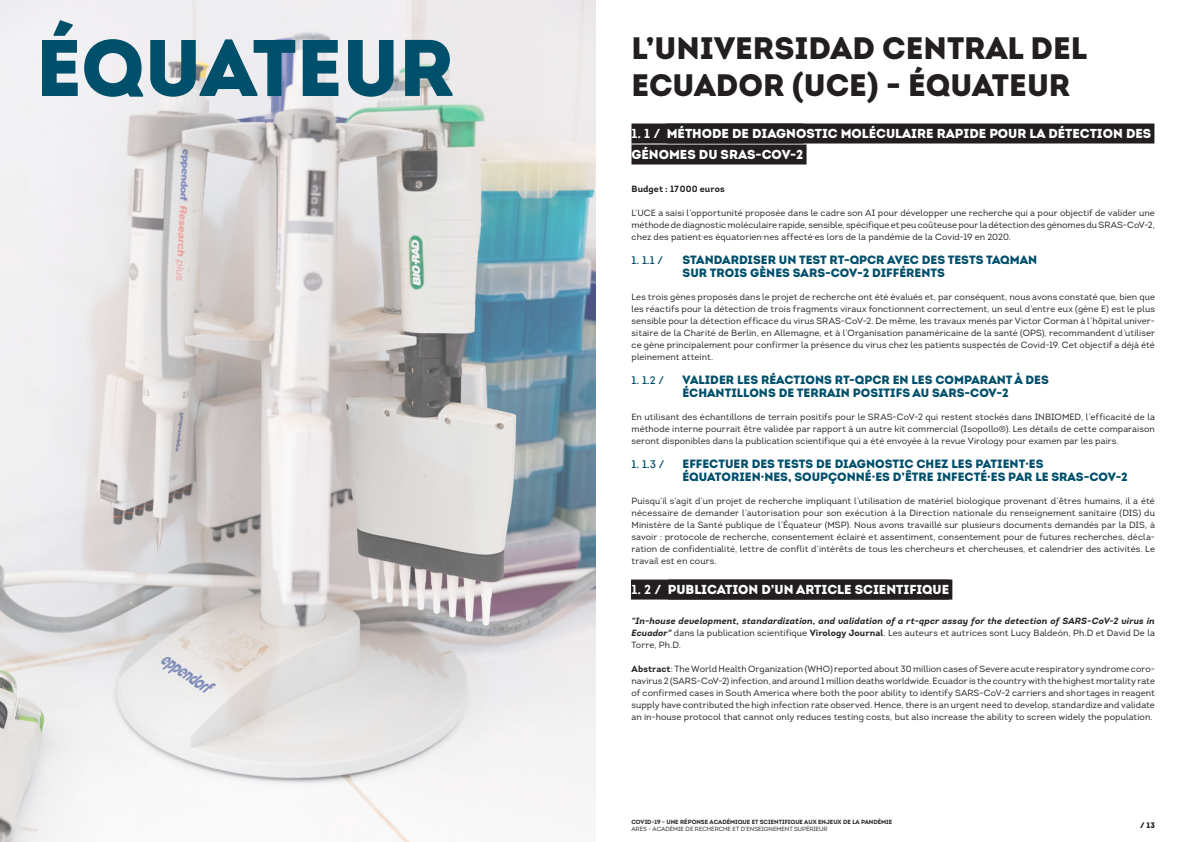
<style>
.page{position:relative;width:1191px;height:842px;background:#fff}
.page>*{position:absolute;margin:0;border:0;box-sizing:border-box;transform-origin:0 0}
.Titre_du_document{font:80px "Intro Black Caps";color:#004f6b}
.Titre_du_document-2{font:31px/37.2px "Intro Black Caps";color:#231f20}
.t1{font:900 13px/21px "Intro";color:#fff}
.t2{font:900 12px/13px "Intro";color:#004f6b}
.t3{font:600 11px "Intro";color:#004f6b}
.t4{font:9px/12px "Intro";letter-spacing:.01em;color:#231f20;text-align:justify}
.t5{font:italic 700 9px/12px "Intro";letter-spacing:.015em;color:#231f20;text-align:justify}
.t6{font:700 9px "Intro";letter-spacing:.01em;color:#231f20}
.t7{font:900 8px "Intro";color:#231f20}
.t8{font:6px "Intro Bold Caps";color:#231f20}
.t9{font:6px "Intro";color:#231f20}
.s1{font-weight:700}
.s2{font-weight:400;font-style:normal}
.s3{font-style:normal}
</style>
<div class="page">
<img style="left:0;top:0;width:595px;height:842px">
<div style="left:667px;top:124px;width:487px;height:20px;background:#231f20"></div>
<div style="left:631px;top:123px;width:172px;height:20px;background:#231f20"></div>
<div style="left:631px;top:145px;width:175px;height:20px;background:#231f20"></div>
<div style="left:631px;top:579px;width:318px;height:20px;background:#231f20"></div>
<div style="left:668px;top:580px;width:284px;height:20px;background:#231f20"></div>
<p class="Titre_du_document" style="left:36px;top:15px;width:420px">ÉQUATEUR</p>
<p class="Titre_du_document-2" style="left:631px;top:29px;width:457px">L’UNIVERSIDAD CENTRAL DEL<br>ECUADOR (UCE) - ÉQUATEUR</p>
<p class="t1" style="left:631px;top:123px;width:521px"><span class="s1">1. 1 /</span> MÉTHODE DE DIAGNOSTIC MOLÉCULAIRE RAPIDE POUR LA DÉTECTION DES<br>GÉNOMES DU SRAS-COV-2</p>
<p class="t6" style="left:631px;top:183px;width:95px">Budget : 17000 euros</p>
<p class="t4" style="left:631px;top:207px;width:525px">L’UCE a saisi l’opportunité proposée dans le cadre son AI pour développer une recherche qui a pour objectif de valider une méthode de diagnostic moléculaire rapide, sensible, spécifique et peu coûteuse pour la détection des génomes du SRAS-CoV-2, chez des patient·es équatorien·nes affecté·es lors de la pandémie de la Covid-19 en 2020.</p>
<p class="t3" style="left:631px;top:253px;width:33px">1. 1.1 /</p>
<p class="t2" style="left:682px;top:253px;width:356px">STANDARDISER UN TEST RT-QPCR AVEC DES TESTS TAQMAN<br>SUR TROIS GÈNES SARS-COV-2 DIFFÉRENTS</p>
<p class="t4" style="left:631px;top:291px;width:525px">Les trois gènes proposés dans le projet de recherche ont été évalués et, par conséquent, nous avons constaté que, bien que les réactifs pour la détection de trois fragments viraux fonctionnent correctement, un seul d’entre eux (gène E) est le plus sensible pour la détection efficace du virus SRAS-CoV-2. De même, les travaux menés par Victor Corman à l’hôpital univer&shy;sitaire de la Charité de Berlin, en Allemagne, et à l’Organisation panaméricaine de la santé (OPS), recommandent d’utiliser ce gène principalement pour confirmer la présence du virus chez les patients suspectés de Covid-19. Cet objectif a déjà été pleinement atteint.</p>
<p class="t3" style="left:631px;top:373px;width:34px">1. 1.2 /</p>
<p class="t2" style="left:682px;top:373px;width:368px">VALIDER LES RÉACTIONS RT-QPCR EN LES COMPARANT À DES<br>ÉCHANTILLONS DE TERRAIN POSITIFS AU SARS-COV-2</p>
<p class="t4" style="left:631px;top:411px;width:525px">En utilisant des échantillons de terrain positifs pour le SRAS-CoV-2 qui restent stockés dans INBIOMED, l’efficacité de la méthode interne pourrait être validée par rapport à un autre kit commercial (Isopollo®). Les détails de cette comparaison seront disponibles dans la publication scientifique qui a été envoyée à la revue Virology pour examen par les pairs.</p>
<p class="t3" style="left:631px;top:457px;width:34px">1. 1.3 /</p>
<p class="t2" style="left:682px;top:457px;width:447px">EFFECTUER DES TESTS DE DIAGNOSTIC CHEZ LES PATIENT·ES<br>ÉQUATORIEN·NES, SOUPÇONNÉ·ES D’ÊTRE INFECTÉ·ES PAR LE SRAS-COV-2</p>
<p class="t4" style="left:631px;top:495px;width:525px">Puisqu’il s’agit d’un projet de recherche impliquant l’utilisation de matériel biologique provenant d’êtres humains, il a été nécessaire de demander l’autorisation pour son exécution à la Direction nationale du renseignement sanitaire (DIS) du Ministère de la Santé publique de l’Équateur (MSP). Nous avons travaillé sur plusieurs documents demandés par la DIS, à savoir : protocole de recherche, consentement éclairé et assentiment, consentement pour de futures recherches, décla&shy;ration de confidentialité, lettre de conflit d’intérêts de tous les chercheurs et chercheuses, et calendrier des activités. Le travail est en cours.</p>
<p class="t1" style="left:631px;top:579px;width:319px"><span class="s1">1. 2 /</span> PUBLICATION D’UN ARTICLE SCIENTIFIQUE</p>
<p class="t5" style="left:631px;top:615px;width:525px">"In-house development, standardization, and validation of a rt-qpcr assay for the detection of SARS-CoV-2 virus in Ecuador" <span class="s2">dans la publication scientifique</span> <span class="s3">Virology Journal</span><span class="s2">. Les auteurs et autrices sont Lucy Baldeón, Ph.D et David De la Torre, Ph.D.</span></p>
<p class="t4" style="left:631px;top:663px;width:525px"><span class="s1">Abstract</span>: The World Health Organization (WHO) reported about 30 million cases of Severe acute respiratory syndrome coro&shy;navirus 2 (SARS-CoV-2) infection, and around 1 million deaths worldwide. Ecuador is the country with the highest mortality rate of confirmed cases in South America where both the poor ability to identify SARS-CoV-2 carriers and shortages in reagent supply have contributed the high infection rate observed. Hence, there is an urgent need to develop, standardize and validate an in-house protocol that cannot only reduces testing costs, but also increase the ability to screen widely the population.</p>
<p class="t8" style="left:631px;top:818px;width:262px">COVID-19 - UNE RÉPONSE ACADÉMIQUE ET SCIENTIFIQUE AUX ENJEUX DE LA PANDÉMIE</p>
<p class="t9" style="left:631px;top:825px;width:198px">ARES - ACADÉMIE DE RECHERCHE ET D’ENSEIGNEMENT SUPÉRIEUR</p>
<p class="t7" style="left:1140px;top:820px;width:16px">/ 13</p>
</div>
